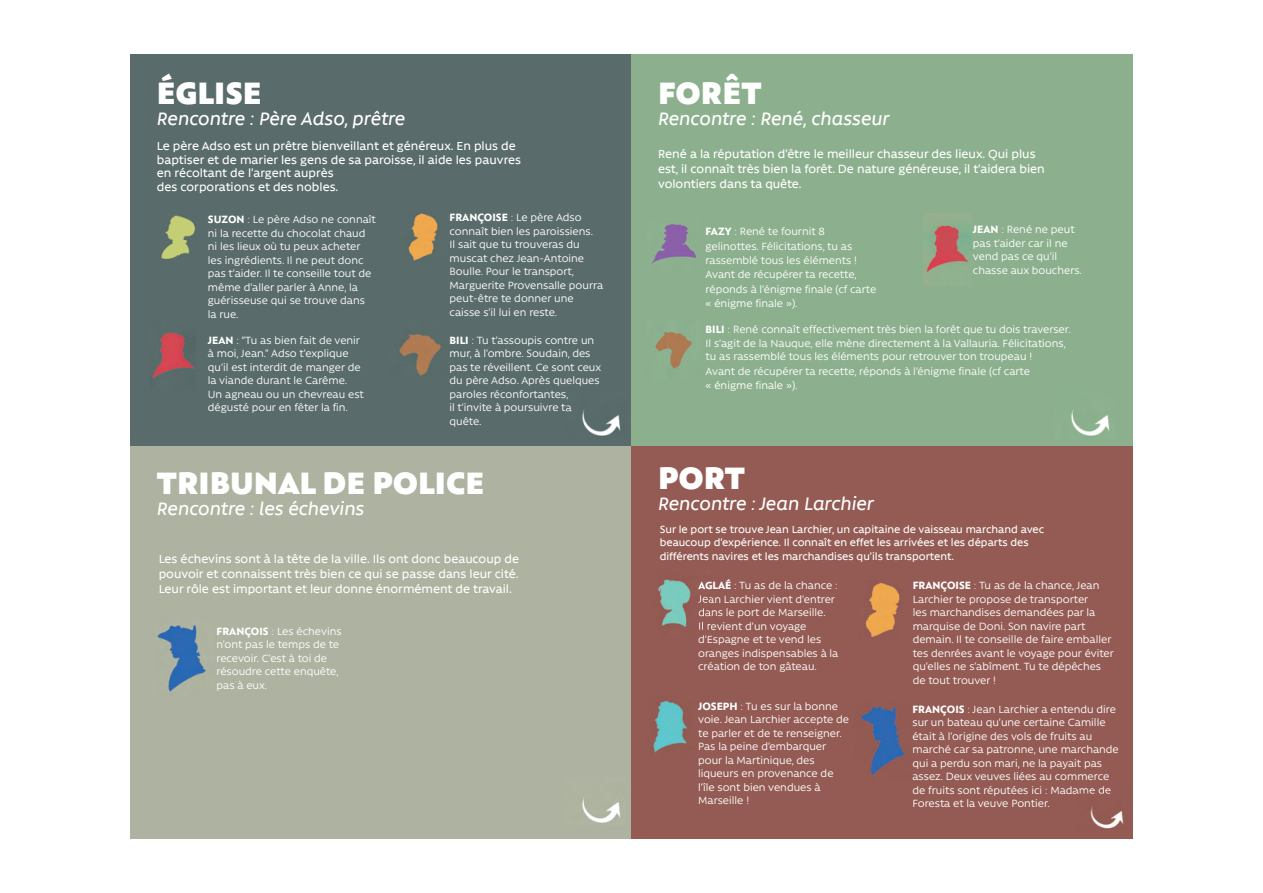
<style>
.page{position:relative;width:1263px;height:893px;background:#fff}
.page>*{position:absolute;margin:0;border:0;box-sizing:border-box;transform-origin:0 0}
.t1{font:900 36px "Rawson";color:#fff}
.t2{font:italic 500 21px "Rawson";color:#fff}
.t3{font:500 13.5px/15px "Rawson";color:#fff}
.t4{font:12px/13.5px "Rawson";color:#fff}
.t5{font:500 12px/13.5px "Rawson";color:#fff}
.s1{font-weight:800}
</style>
<div class="page">
<div style="left:130px;top:54px;width:501px;height:392px;background:#596b6a"></div>
<div style="left:631px;top:54px;width:502px;height:392px;background:#8cb08e"></div>
<div style="left:130px;top:446px;width:501px;height:393px;background:#adb3a0"></div>
<img style="left:408px;top:213px;width:30px;height:48px">
<img style="left:652px;top:224px;width:45px;height:40px">
<img style="left:923px;top:213px;width:48px;height:63px">
<img style="left:157px;top:625px;width:49px;height:67px">
<div style="left:631px;top:446px;width:502px;height:393px;background:#935b53"></div>
<img style="left:152px;top:332px;width:42px;height:47px">
<img style="left:399px;top:334px;width:42px;height:42px">
<img style="left:655px;top:332px;width:37px;height:37px">
<img style="left:866px;top:583px;width:34px;height:54px">
<img style="left:653px;top:701px;width:34px;height:51px">
<img style="left:658px;top:579px;width:53px;height:48px">
<svg style="left:698px;top:579px;width:13px;height:10px"></svg>
<svg style="left:698px;top:595px;width:13px;height:41px"></svg>
<img style="left:861px;top:706px;width:44px;height:70px">
<img style="left:161px;top:215px;width:34px;height:44px">
<img style="left:571px;top:410px;width:50px;height:26px">
<svg style="left:566px;top:397px;width:5px;height:15px"></svg>
<img style="left:1071px;top:409px;width:39px;height:27px">
<img style="left:582px;top:797px;width:39px;height:26px">
<img style="left:1090px;top:806px;width:34px;height:23px">
<img style="left:1077px;top:790px;width:34px;height:4px">
<h1 class="t1" style="left:157px;top:71px;width:106px">ÉGLISE</h1>
<h2 class="t2" style="left:157px;top:108px;width:250px">Rencontre : Père Adso, prêtre</h2>
<p class="t3" style="left:157px;top:139px;width:366px;line-height:13.5px">Le père Adso est un prêtre bienveillant et généreux. En plus de baptiser et de marier les gens de sa paroisse, il aide les pauvres en récoltant de l’argent auprès<br>des corporations et des nobles.</p>
<p class="t4" style="left:208px;top:213px;width:169px"><span class="s1">SUZON</span> : Le père Adso ne connaît ni la recette du chocolat chaud ni les lieux où tu peux acheter les ingrédients. Il ne peut donc pas t’aider. Il te conseille tout de même d’aller parler à Anne, la guérisseuse qui se trouve dans la rue.</p>
<p class="t4" style="left:450px;top:211px;width:155px"><span class="s1">FRANÇOISE</span> : Le père Adso connaît bien les paroissiens.<br>Il sait que tu trouveras du muscat chez Jean-Antoine<br>Boulle. Pour le transport,<br>Marguerite Provensalle pourra peut-être te donner une caisse s’il lui en reste.</p>
<h1 class="t1" style="left:658px;top:71px;width:105px">FORÊT</h1>
<h2 class="t2" style="left:658px;top:108px;width:233px">Rencontre : René, chasseur</h2>
<p class="t3" style="left:658px;top:146px;width:388px">René a la réputation d’être le meilleur chasseur des lieux. Qui plus est, il connaît très bien la forêt. De nature généreuse, il t’aidera bien volontiers dans ta quête.</p>
<p class="t4" style="left:706px;top:224px;width:172px;line-height:14.4px"><span class="s1">FAZY</span> : René te fournit 8 gelinottes. Félicitations, tu as rassemblé tous les éléments !<br>Avant de récupérer ta recette, réponds à l’énigme finale (cf carte « énigme finale »).</p>
<p class="t4" style="left:973px;top:223px;width:111px"><span class="s1">JEAN</span> : René ne peut pas t’aider car il ne vend pas ce qu’il chasse aux bouchers.</p>
<p class="t4" style="left:208px;top:333px;width:157px"><span class="s1">JEAN</span> : “Tu as bien fait de venir à moi, Jean.” Adso t’explique qu’il est interdit de manger de la viande durant le Carême.<br>Un agneau ou un chevreau est dégusté pour en fêter la fin.</p>
<p class="t4" style="left:450px;top:333px;width:153px"><span class="s1">BILI</span> : Tu t’assoupis contre un mur, à l’ombre. Soudain, des pas te réveillent. Ce sont ceux du père Adso. Après quelques paroles réconfortantes,<br>il t’invite à poursuivre ta quête.</p>
<p class="t4" style="left:706px;top:322px;width:367px;line-height:14px"><span class="s1">BILI</span> : René connaît effectivement très bien la forêt que tu dois traverser.<br>Il s’agit de la Nauque, elle mène directement à la Vallauria. Félicitations, tu as rassemblé tous les éléments pour retrouver ton troupeau !<br>Avant de récupérer ta recette, réponds à l’énigme finale (cf carte<br>« énigme finale »).</p>
<h1 class="t1" style="left:157px;top:462px;width:329px">TRIBUNAL DE POLICE</h1>
<h2 class="t2" style="left:157px;top:498px;width:209px">Rencontre : les échevins</h2>
<p class="t3" style="left:159px;top:551px;width:362px;text-align:justify">Les échevins sont à la tête de la ville. Ils ont donc beaucoup de pouvoir et connaissent très bien ce qui se passe dans leur cité.<br>Leur rôle est important et leur donne énormément de travail.</p>
<p class="t4" style="left:217px;top:624px;width:127px"><span class="s1">FRANÇOIS</span> : Les échevins n’ont pas le temps de te recevoir. C’est à toi de résoudre cette enquête, pas à eux.</p>
<h1 class="t1" style="left:658px;top:457px;width:89px">PORT</h1>
<h2 class="t2" style="left:658px;top:493px;width:218px">Rencontre : Jean Larchier</h2>
<p class="t5" style="left:660px;top:522px;width:386px">Sur le port se trouve Jean Larchier, un capitaine de vaisseau marchand avec beaucoup d’expérience. Il connaît en effet les arrivées et les départs des différents navires et les marchandises qu’ils transportent.</p>
<p class="t4" style="left:698px;top:578px;width:142px"><span class="s1">AGLAÉ</span> : Tu as de la chance :<br>Jean Larchier vient d’entrer dans le port de Marseille.<br>Il revient d’un voyage d’Espagne et te vend les oranges indispensables à la création de ton gâteau.</p>
<p class="t4" style="left:913px;top:578px;width:203px"><span class="s1">FRANÇOISE</span> : Tu as de la chance, Jean Larchier te propose de transporter<br>les marchandises demandées par la marquise de Doni. Son navire part demain. Il te conseille de faire emballer tes denrées avant le voyage pour éviter qu’elles ne s’abîment. Tu te dépêches de tout trouver !</p>
<p class="t4" style="left:698px;top:699px;width:152px"><span class="s1">JOSEPH</span> : Tu es sur la bonne voie. Jean Larchier accepte de te parler et de te renseigner.<br>Pas la peine d’embarquer pour la Martinique, des liqueurs en provenance de l’île sont bien vendues à<br>Marseille !</p>
<p class="t4" style="left:912px;top:702px;width:208px"><span class="s1">FRANÇOIS</span> : Jean Larchier a entendu dire sur un bateau qu’une certaine Camille était à l’origine des vols de fruits au marché car sa patronne, une marchande qui a perdu son mari, ne la payait pas assez. Deux veuves liées au commerce de fruits sont réputées ici : Madame de Foresta et la veuve Pontier.</p>
</div>
